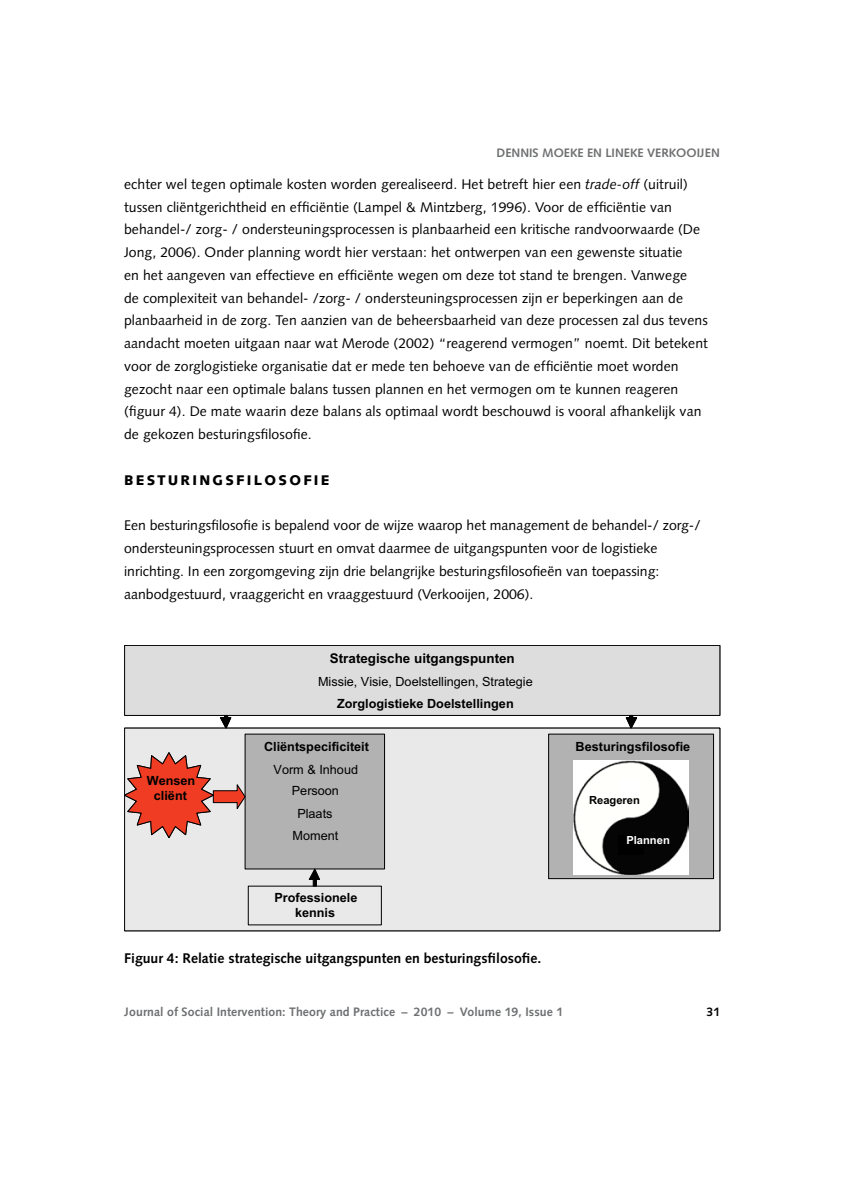
<style>
.page{position:relative;width:844px;height:1191px;background:#fff}
.page>*{position:absolute;margin:0;border:0;box-sizing:border-box;transform-origin:0 0}
.t1{font:14px/22.8px "Syntax";letter-spacing:.005em;color:#000}
.t2{font:700 14px "Syntax";color:#000}
.t3{font:900 14px "Syntax";letter-spacing:.16em;color:#000}
.t4{font:700 13.47px "Arial";color:#000}
.t5{font:700 12.6px/14.9px "Arial";color:#000;text-align:center}
.t6{font:12.6px/22.1px "Arial";color:#000;text-align:center}
.t7{font:700 12.6px "Arial";letter-spacing:-.02em;color:#000}
.t8{font:700 12.25px "Syntax";letter-spacing:.005em;color:#6d6f71}
.t9{font:700 12.25px "Syntax";color:#000}
.t10{font:700 11.2px "Arial";color:#000}
.t11{font:700 11.2px "Arial";color:#fff}
.s1{font-style:italic}
</style>
<div class="page">
<div style="left:124px;top:728px;width:595px;height:202px;background:#eae9ea"></div>
<div style="left:124px;top:645px;width:595px;height:70px;background:#dedddd"></div>
<div style="left:124px;top:645px;width:596px;height:71px;border:1px solid #000"></div>
<svg style="left:220px;top:715px;width:11px;height:13px"></svg>
<svg style="left:626px;top:715px;width:10px;height:13px"></svg>
<div style="left:245px;top:734px;width:139px;height:135px;background:#b3b2b2"></div>
<svg style="left:309px;top:868px;width:10px;height:18px"></svg>
<div style="left:548px;top:734px;width:165px;height:144px;background:#b3b2b2"></div>
<div style="left:548px;top:733px;width:165px;height:146px;border:1px solid #000"></div>
<svg style="left:574px;top:760px;width:114px;height:114px;background:#979896"></svg>
<div style="left:620px;top:778px;width:19px;height:19px;background:#fff"></div>
<div style="left:618px;top:835px;width:25px;height:19px;background:#000"></div>
<svg style="left:124px;top:751px;width:122px;height:88px"></svg>
<p class="t8" style="left:496px;top:146px;width:225px">Dennis Moekeen Lineke Verkooijen</p>
<p class="t1" style="left:124px;top:173px;width:585px">echter wel tegen optimale kosten worden gerealiseerd. Het betreft hier een <span class="s1">trade-off</span> (uitruil) tussen cliëntgerichtheid en efficiëntie (Lampel &amp; Mintzberg, 1996). Voor de efficiëntie van behandel-/ zorg- / ondersteuningsprocessen is planbaarheid een kritische randvoorwaarde (De Jong, 2006). Onder planning wordt hier verstaan: het ontwerpen van een gewenste situatie<br>en het aangeven van effectieve en efficiënte wegen om deze tot stand te brengen. Vanwege<br>de complexiteit van behandel- /zorg- / ondersteuningsprocessen zijn er beperkingen aan de planbaarheid in de zorg. Ten aanzien van de beheersbaarheid van deze processen zal dus tevens aandacht moeten uitgaan naar wat Merode (2002) “reagerend vermogen” noemt. Dit betekent voor de zorglogistieke organisatie dat er mede ten behoeve van de efficiëntie moet worden gezocht naar een optimale balans tussen plannen en het vermogen om te kunnen reageren (figuur 4). De mate waarin deze balans als optimaal wordt beschouwd is vooral afhankelijk van de gekozen besturingsfilosofie.</p>
<p class="t3" style="left:124px;top:471px;width:23px">BEST</p>
<p class="t3" style="left:168px;top:471px;width:24px">URINGS</p>
<p class="t3" style="left:236px;top:471px;width:86px">FI LOS OFIE</p>
<p class="t1" style="left:124px;top:514px;width:578px">Een besturingsfilosofie is bepalend voor de wijze waarop het management de behandel-/ zorg-/ ondersteuningsprocessen stuurt en omvat daarmee de uitgangspunten voor de logistieke inrichting. In een zorgomgeving zijn drie belangrijke besturingsfilosofieën van toepassing: aanbodgestuurd, vraaggericht en vraaggestuurd (Verkooijen, 2006).</p>
<p class="t5" style="left:147px;top:773px;width:50px">Wensen cliënt</p>
<p class="t4" style="left:330px;top:649px;width:186px">Strategische uitgangspunten</p>
<p class="t6" style="left:318px;top:670px;width:216px">Missie, Visie, Doelstellingen, Strategie</p>
<p class="t5" style="left:337px;top:696px;width:178px">Zorglogistieke Doelstellingen</p>
<p class="t5" style="left:264px;top:740px;width:106px">Cliëntspecificiteit</p>
<p class="t6" style="left:273px;top:758px;width:86px">Vorm &amp; Inhoud<br>Persoon<br>Plaats<br>Moment</p>
<p class="t6" style="left:370px;top:670px;width:158px">si , Doelstel ingen, Strategie</p>
<p class="t7" style="left:382px;top:695px;width:127px">istieke Doelstel ingen</p>
<p class="t7" style="left:312px;top:738px;width:55px">e ificiteit</p>
<p class="t6" style="left:321px;top:758px;width:36px">nhoud</p>
<p class="t6" style="left:333px;top:824px;width:5px">t</p>
<p class="t5" style="left:274px;top:891px;width:85px">Professionele kennis</p>
<p class="t5" style="left:322px;top:891px;width:34px">o ele</p>
<p class="t2" style="left:124px;top:949px;width:418px">Figuur 4: Relatie strategische uitgangspunten en besturingsfilosofie.</p>
<p class="t5" style="left:575px;top:740px;width:116px">Besturingsfilosofie</p>
<p class="t7" style="left:639px;top:738px;width:49px">filosofie</p>
<p class="t10" style="left:589px;top:793px;width:52px">Reageren</p>
<p class="t11" style="left:626px;top:833px;width:45px">Plannen</p>
<p class="t8" style="left:124px;top:1004px;width:440px">Journal of Social Intervention: Theory and Practice – 2010 – Volume 19, Issue 1</p>
<p class="t9" style="left:706px;top:1004px;width:15px">31</p>
</div>
